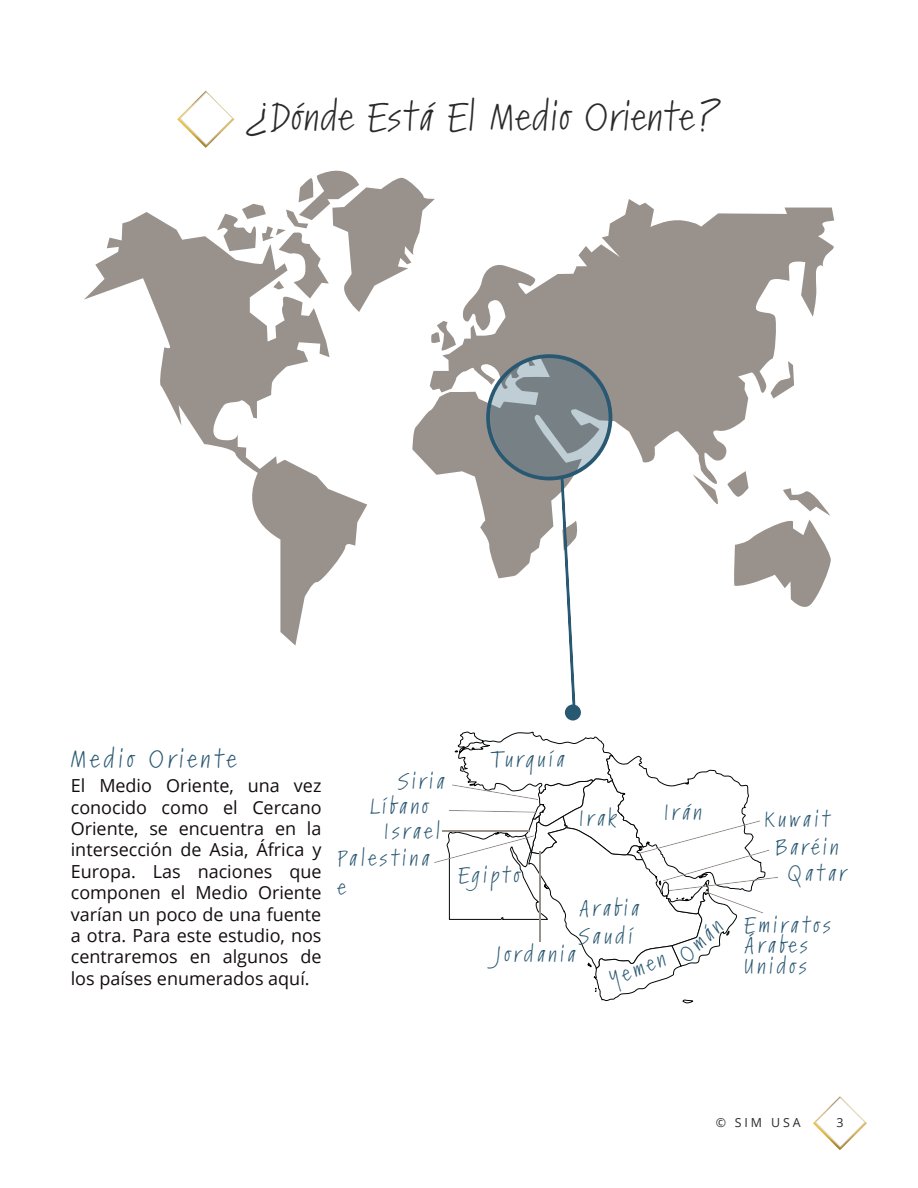
<style>
.page{position:relative;width:918px;height:1188px;background:#fff}
.page>*{position:absolute;margin:0;border:0;box-sizing:border-box;transform-origin:0 0}
.t1{font:37.35px "Kremlin Pro";letter-spacing:.08em;color:#2a2a2a}
.t2{font:24px "Kremlin Pro";letter-spacing:.2em;color:#295872}
.t3{font:21px/20.1px "Kremlin Pro";letter-spacing:.2em;color:#295872}
.t4{font:18px/21.3px "Open Sans";color:#130d0f;text-align:justify}
.t5{font:12.45px "Open Sans";letter-spacing:.23em;color:#2a2a2a}
</style>
<div class="page">
<svg style="left:84px;top:212px;width:283px;height:434px"></svg>
<svg style="left:217px;top:170px;width:218px;height:142px"></svg>
<svg style="left:412px;top:199px;width:423px;height:337px;fill:#99928c"></svg>
<svg style="left:431px;top:321px;width:25px;height:32px"></svg>
<svg style="left:693px;top:474px;width:27px;height:31px"></svg>
<svg style="left:726px;top:471px;width:105px;height:136px"></svg>
<svg style="left:771px;top:361px;width:23px;height:38px"></svg>
<img style="left:813px;top:1096px;width:54px;height:54px">
<img style="left:177px;top:91px;width:57px;height:57px">
<svg style="left:565px;top:704px;width:16px;height:17px"></svg>
<svg style="left:486px;top:354px;width:126px;height:364px"></svg>
<svg style="left:490px;top:356px;width:121px;height:121px;background:#838e94"></svg>
<svg style="left:434px;top:732px;width:344px;height:271px"></svg>
<p class="t1" style="left:246px;top:90px;width:475px">¿Dónde Está El Medio Oriente?</p>
<p class="t2" style="left:71px;top:741px;width:166px">Medio Oriente</p>
<p class="t4" style="left:71px;top:775px;width:252px">El Medio Oriente, una vez conocido como el Cercano Oriente, se encuentra en la intersección de Asia, África y Europa. Las naciones que componen el Medio Oriente varían un poco de una fuente a otra. Para este estudio, nos centraremos en algunos de los países enumerados aquí.</p>
<p class="t3" style="left:399px;top:771px;width:47px">Siria</p>
<p class="t3" style="left:371px;top:797px;width:59px">Líbano</p>
<p class="t3" style="left:383px;top:821px;width:58px">Israel</p>
<p class="t3" style="left:338px;top:845px;width:92px;line-height:28.7px">Palestina e</p>
<p class="t3" style="left:493px;top:750px;width:73px">Turquía</p>
<p class="t3" style="left:459px;top:866px;width:62px">Egipto</p>
<p class="t3" style="left:579px;top:808px;width:39px">Irak</p>
<p class="t3" style="left:664px;top:802px;width:39px">Irán</p>
<p class="t3" style="left:765px;top:810px;width:66px">Kuwait</p>
<p class="t3" style="left:776px;top:838px;width:64px">Baréin</p>
<p class="t3" style="left:788px;top:864px;width:59px">Qatar</p>
<p class="t3" style="left:579px;top:898px;width:61px">Arabia</p>
<p class="t3" style="left:579px;top:927px;width:54px">Saudí</p>
<p class="t3" style="left:495px;top:945px;width:82px">Jordania</p>
<p class="t3" style="left:607px;top:971px;width:60px;rotate:-22deg">Yemen</p>
<p class="t3" style="left:676px;top:952px;width:52px;rotate:-44deg">Omán</p>
<p class="t3" style="left:745px;top:916px;width:87px">Emiratos<br>Árabes<br>Unidos</p>
<p class="t5" style="left:716px;top:1114px;width:86px">© SIM USA</p>
<p class="t5" style="left:836px;top:1114px;width:9px">3</p>
</div>
